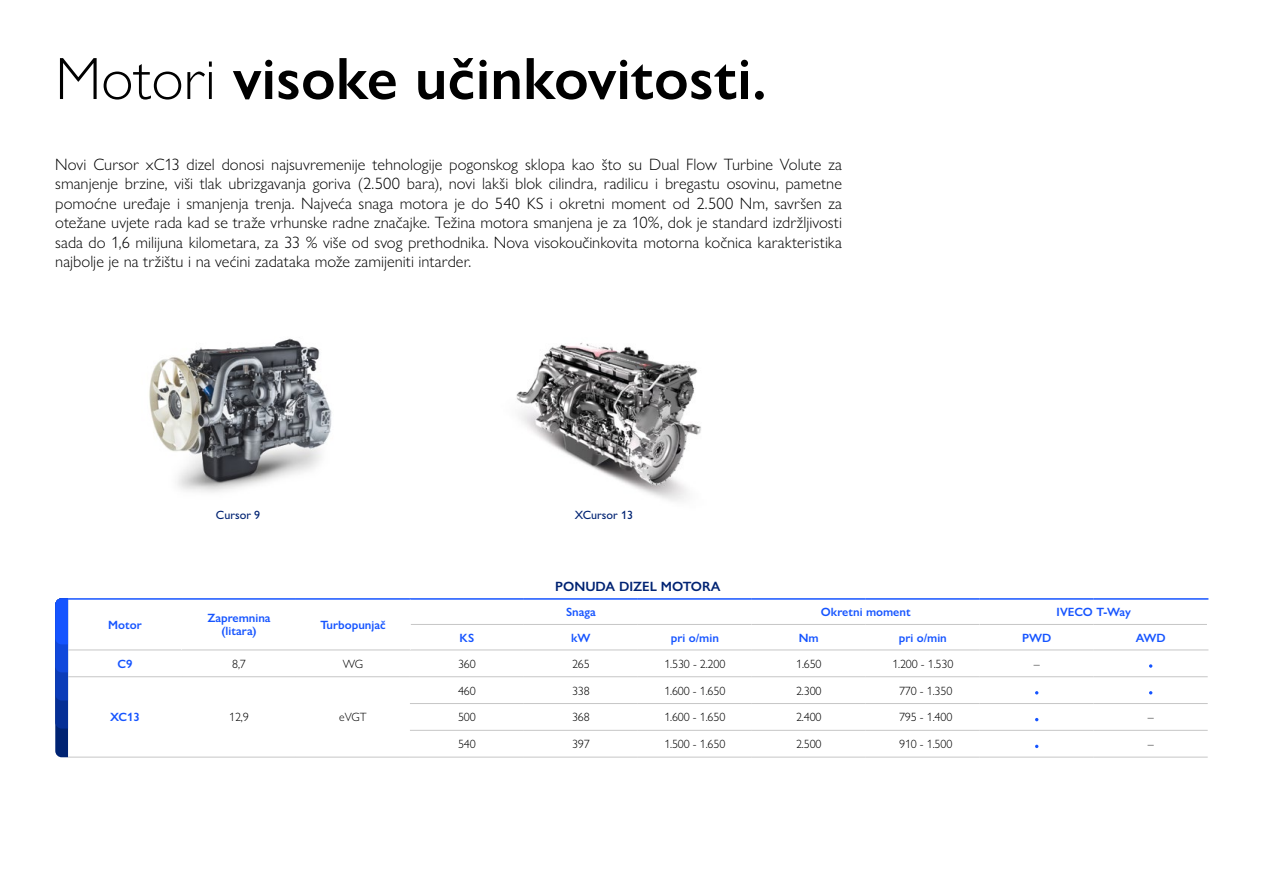
<style>
.page{position:relative;width:1263px;height:893px;background:#fff}
.page>*{position:absolute;margin:0;border:0;box-sizing:border-box;transform-origin:0 0}
.t1{font:600 60px "Gill Sans Nova";color:#000}
.t2{font:300 16.5px/19.5px "Gill Sans Nova";color:#000;text-align:justify}
.t3{font:600 13.5px "Gill Sans Nova";color:#002373}
.t4{font:300 12px "Gill Sans Nova";letter-spacing:-.01em;color:#000}
.t5{font:600 12px/12.8px "Gill Sans Nova";color:#1554ff;text-align:center}
.t6{font:500 12px "Gill Sans Nova";color:#002373}
.s1{font-weight:300}
</style>
<div class="page">
<img style="left:516px;top:343px;width:185px;height:158px">
<img style="left:149px;top:338px;width:183px;height:155px">
<svg style="left:55px;top:598px;width:13px;height:159px;background:#0e40c0"></svg>
<hr style="left:68px;top:757px;width:114px;height:1px;background:#c6c6c6">
<hr style="left:182px;top:757px;width:114px;height:1px;background:#c6c6c6">
<hr style="left:296px;top:757px;width:114px;height:1px;background:#c6c6c6">
<hr style="left:410px;top:650px;width:114px;height:1px;background:#c6c6c6">
<hr style="left:524px;top:650px;width:114px;height:1px;background:#c6c6c6">
<hr style="left:182px;top:676px;width:114px;height:1px;background:#c6c6c6">
<hr style="left:410px;top:676px;width:114px;height:1px;background:#c6c6c6">
<hr style="left:524px;top:676px;width:114px;height:1px;background:#c6c6c6">
<hr style="left:410px;top:703px;width:114px;height:1px;background:#c6c6c6">
<hr style="left:524px;top:703px;width:114px;height:1px;background:#c6c6c6">
<hr style="left:410px;top:730px;width:114px;height:1px;background:#c6c6c6">
<hr style="left:524px;top:730px;width:114px;height:1px;background:#c6c6c6">
<hr style="left:410px;top:757px;width:114px;height:1px;background:#c6c6c6">
<hr style="left:524px;top:757px;width:114px;height:1px;background:#c6c6c6">
<hr style="left:411px;top:624px;width:113px;height:1px;background:#c6c6c6">
<hr style="left:524px;top:624px;width:114px;height:1px;background:#c6c6c6">
<hr style="left:638px;top:624px;width:114px;height:1px;background:#c6c6c6">
<hr style="left:752px;top:624px;width:114px;height:1px;background:#c6c6c6">
<hr style="left:866px;top:624px;width:114px;height:1px;background:#c6c6c6">
<hr style="left:980px;top:624px;width:114px;height:1px;background:#c6c6c6">
<hr style="left:1094px;top:624px;width:113px;height:1px;background:#c6c6c6">
<hr style="left:68px;top:676px;width:114px;height:1px;background:#c6c6c6">
<hr style="left:68px;top:650px;width:114px;height:1px;background:#c6c6c6">
<hr style="left:182px;top:650px;width:114px;height:1px;background:#c6c6c6">
<hr style="left:638px;top:650px;width:114px;height:1px;background:#c6c6c6">
<hr style="left:752px;top:650px;width:114px;height:1px;background:#c6c6c6">
<hr style="left:866px;top:650px;width:114px;height:1px;background:#c6c6c6">
<hr style="left:980px;top:650px;width:114px;height:1px;background:#c6c6c6">
<hr style="left:980px;top:730px;width:114px;height:1px;background:#c6c6c6">
<hr style="left:1094px;top:650px;width:114px;height:1px;background:#c6c6c6">
<hr style="left:1094px;top:730px;width:114px;height:1px;background:#c6c6c6">
<hr style="left:980px;top:757px;width:114px;height:1px;background:#c6c6c6">
<hr style="left:1094px;top:757px;width:114px;height:1px;background:#c6c6c6">
<hr style="left:638px;top:676px;width:114px;height:1px;background:#c6c6c6">
<hr style="left:752px;top:676px;width:114px;height:1px;background:#c6c6c6">
<hr style="left:866px;top:676px;width:114px;height:1px;background:#c6c6c6">
<hr style="left:296px;top:676px;width:114px;height:1px;background:#c6c6c6">
<hr style="left:980px;top:676px;width:114px;height:1px;background:#c6c6c6">
<hr style="left:980px;top:703px;width:114px;height:1px;background:#c6c6c6">
<hr style="left:1094px;top:676px;width:114px;height:1px;background:#c6c6c6">
<hr style="left:1094px;top:703px;width:114px;height:1px;background:#c6c6c6">
<hr style="left:638px;top:703px;width:114px;height:1px;background:#c6c6c6">
<hr style="left:752px;top:703px;width:114px;height:1px;background:#c6c6c6">
<hr style="left:866px;top:703px;width:114px;height:1px;background:#c6c6c6">
<hr style="left:638px;top:730px;width:114px;height:1px;background:#c6c6c6">
<hr style="left:638px;top:757px;width:114px;height:1px;background:#c6c6c6">
<hr style="left:752px;top:730px;width:114px;height:1px;background:#c6c6c6">
<hr style="left:752px;top:757px;width:114px;height:1px;background:#c6c6c6">
<hr style="left:866px;top:730px;width:114px;height:1px;background:#c6c6c6">
<hr style="left:866px;top:757px;width:114px;height:1px;background:#c6c6c6">
<hr style="left:68px;top:598px;width:114px;height:2px;background:#1554ff">
<hr style="left:182px;top:598px;width:114px;height:2px;background:#1554ff">
<hr style="left:410px;top:598px;width:114px;height:2px;background:#1554ff">
<hr style="left:524px;top:598px;width:114px;height:2px;background:#1554ff">
<hr style="left:638px;top:598px;width:114px;height:2px;background:#1554ff">
<hr style="left:752px;top:598px;width:114px;height:2px;background:#1554ff">
<hr style="left:866px;top:598px;width:114px;height:2px;background:#1554ff">
<hr style="left:980px;top:598px;width:114px;height:2px;background:#1554ff">
<hr style="left:1094px;top:598px;width:114px;height:2px;background:#1554ff">
<hr style="left:296px;top:650px;width:114px;height:1px;background:#c6c6c6">
<hr style="left:296px;top:598px;width:114px;height:2px;background:#1554ff">
<svg style="left:1149px;top:664px;width:3px;height:4px"></svg>
<h1 class="t1" style="left:55px;top:46px;width:713px"><span class="s1">Motori</span> visoke učinkovitosti.</h1>
<p class="t2" style="left:55px;top:156px;width:788px">Novi Cursor xC13 dizel donosi najsuvremenije tehnologije pogonskog sklopa kao što su Dual Flow Turbine Volute za smanjenje brzine, viši tlak ubrizgavanja goriva (2.500 bara), novi lakši blok cilindra, radilicu i bregastu osovinu, pametne pomoćne uređaje i smanjenja trenja. Najveća snaga motora je do 540 KS i okretni moment od 2.500 Nm, savršen za otežane uvjete rada kad se traže vrhunske radne značajke. Težina motora smanjena je za 10%, dok je standard izdržljivosti sada do 1,6 milijuna kilometara, za 33 % više od svog prethodnika. Nova visokoučinkovita motorna kočnica karakteristika najbolje je na tržištu i na većini zadataka može zamijeniti intarder.</p>
<p class="t6" style="left:216px;top:508px;width:46px">Cursor 9</p>
<p class="t6" style="left:575px;top:508px;width:60px">XCursor 13</p>
<p class="t5" style="left:108px;top:618px;width:35px">Motor</p>
<p class="t5" style="left:207px;top:612px;width:65px">Zapremnina (litara)</p>
<p class="t5" style="left:320px;top:618px;width:67px">Turbopunjač</p>
<p class="t3" style="left:555px;top:579px;width:167px">PONUDA DIZEL MOTORA</p>
<p class="t5" style="left:566px;top:606px;width:31px">Snaga</p>
<p class="t5" style="left:821px;top:606px;width:91px">Okretni moment</p>
<p class="t5" style="left:1057px;top:606px;width:76px">IVECO T-Way</p>
<p class="t5" style="left:460px;top:631px;width:16px">KS</p>
<p class="t5" style="left:571px;top:631px;width:21px">kW</p>
<p class="t5" style="left:671px;top:631px;width:50px">pri o/min</p>
<p class="t5" style="left:799px;top:631px;width:21px">Nm</p>
<p class="t5" style="left:899px;top:631px;width:50px">pri o/min</p>
<p class="t5" style="left:1022px;top:631px;width:31px">PWD</p>
<p class="t5" style="left:1136px;top:631px;width:32px">AWD</p>
<p class="t5" style="left:118px;top:657px;width:16px">C9</p>
<p class="t4" style="left:232px;top:659px;width:15px">8,7</p>
<p class="t4" style="left:343px;top:659px;width:22px">WG</p>
<p class="t4" style="left:458px;top:659px;width:19px">360</p>
<p class="t4" style="left:572px;top:659px;width:19px">265</p>
<p class="t4" style="left:664px;top:659px;width:63px">1.530 - 2.200</p>
<p class="t4" style="left:796px;top:659px;width:27px">1.650</p>
<p class="t4" style="left:892px;top:659px;width:63px">1.200 - 1.530</p>
<p class="t4" style="left:1034px;top:659px;width:7px">–</p>
<p class="t5" style="left:110px;top:711px;width:31px">XC13</p>
<p class="t4" style="left:229px;top:713px;width:21px">12,9</p>
<p class="t4" style="left:339px;top:713px;width:29px">eVGT</p>
<p class="t4" style="left:458px;top:686px;width:19px">460</p>
<p class="t4" style="left:572px;top:686px;width:19px">338</p>
<p class="t4" style="left:664px;top:686px;width:63px">1.600 - 1.650</p>
<p class="t4" style="left:796px;top:686px;width:27px">2.300</p>
<p class="t4" style="left:899px;top:686px;width:55px">770 - 1.350</p>
<p class="t4" style="left:458px;top:713px;width:19px">500</p>
<p class="t4" style="left:572px;top:713px;width:19px">368</p>
<p class="t4" style="left:664px;top:713px;width:63px">1.600 - 1.650</p>
<p class="t4" style="left:796px;top:713px;width:27px">2.400</p>
<p class="t4" style="left:899px;top:713px;width:55px">795 - 1.400</p>
<p class="t4" style="left:1148px;top:713px;width:7px">–</p>
<p class="t4" style="left:458px;top:740px;width:19px">540</p>
<p class="t4" style="left:572px;top:740px;width:19px">397</p>
<p class="t4" style="left:664px;top:740px;width:63px">1.500 - 1.650</p>
<p class="t4" style="left:796px;top:740px;width:27px">2.500</p>
<p class="t4" style="left:899px;top:740px;width:55px">910 - 1.500</p>
<p class="t4" style="left:1148px;top:740px;width:7px">–</p>
</div>
